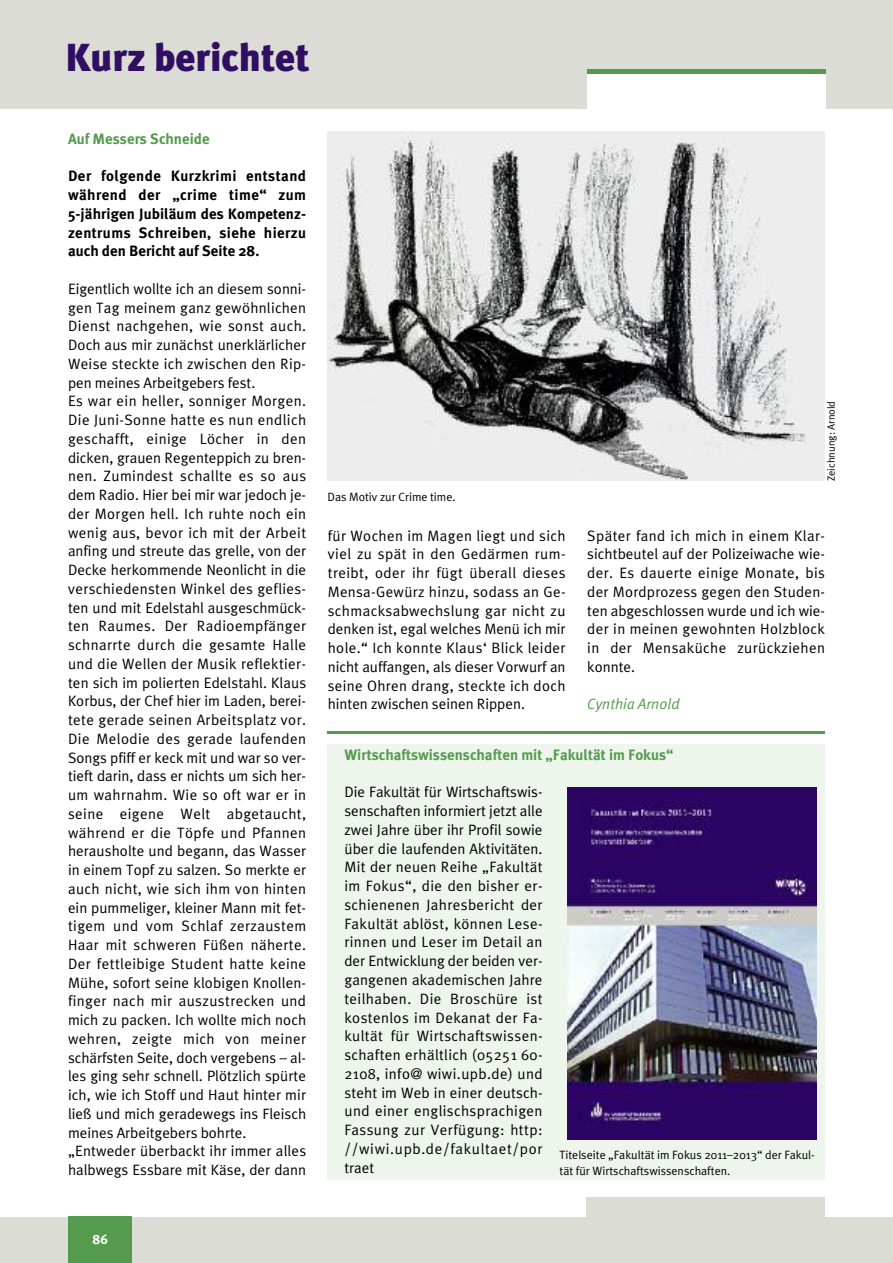
<style>
.page{position:relative;width:893px;height:1263px;background:#fff}
.page>*{position:absolute;margin:0;border:0;box-sizing:border-box;transform-origin:0 0}
.t1{font:900 39px "Meta Plus";color:#300e62}
.t2{font:15px/18.8px "Meta Plus Normal";letter-spacing:.02em;color:#000;text-align:justify}
.t3{font:700 15px/18.8px "Meta Plus";letter-spacing:.025em;color:#000;text-align:justify}
.t4{font:700 15px "Meta Plus";color:#549b4d}
.t5{font:italic 15px "Meta Plus Normal";color:#549b4d}
.t6{font:700 13.5px "Meta Plus";color:#fff}
.t7{font:12px/15.8px "Meta Plus Normal";color:#000}
.t8{font:10.5px "Meta Plus Normal";color:#000}
</style>
<div class="page">
<div style="left:0;top:1217px;width:893px;height:46px;background:#dbdcd5"></div>
<div style="left:0;top:0;width:890px;height:109px;background:#dbdcd5"></div>
<hr style="left:890px;top:0;width:3px;height:109px;background:#dbdcd5">
<div style="left:587px;top:72px;width:238px;height:42px;background:#fff"></div>
<div style="left:587px;top:1197px;width:238px;height:26px;background:#dbdcd5"></div>
<div style="left:587px;top:69px;width:238px;height:5px;background:#549b4d"></div>
<div style="left:68px;top:1216px;width:64px;height:47px;background:#549b4d"></div>
<img style="left:328px;top:132px;width:497px;height:349px">
<div style="left:327px;top:744px;width:498px;height:436px;background:#eef5ed"></div>
<img style="left:568px;top:788px;width:248px;height:351px">
<hr style="left:327px;top:731px;width:498px;height:2px;background:#549b4d">
<h1 class="t1" style="left:65px;top:34px;width:246px">Kurz berichtet</h1>
<p class="t4" style="left:68px;top:130px;width:143px">Auf Messers Schneide</p>
<p class="t3" style="left:68px;top:167px;width:240px">Der folgende Kurzkrimi entstand während der „crime time“ zum 5-jährigen Jubiläum des Kompetenz&shy;zentrums Schreiben, siehe hierzu auch den Bericht auf Seite 28.</p>
<p class="t2" style="left:68px;top:279px;width:240px;text-align:left">Eigentlich wollte ich an diesem sonni&shy;gen Tag meinem ganz gewöhnlichen Dienst nachgehen, wie sonst auch.<br>Doch aus mir zunächst unerklärlicher Weise steckte ich zwischen den Rip&shy;pen meines Arbeitgebers fest.<br>Es war ein heller, sonniger Morgen.<br>Die Juni-Sonne hatte es nun endlich geschafft, einige Löcher in den dicken, grauen Regenteppich zu bren&shy;nen. Zumindest schallte es so aus dem Radio. Hier bei mir war jedoch je&shy;der Morgen hell. Ich ruhte noch ein wenig aus, bevor ich mit der Arbeit anfing und streute das grelle, von der Decke herkommende Neonlicht in die verschiedensten Winkel des geflies&shy;ten und mit Edelstahl ausgeschmück&shy;ten Raumes. Der Radioempfänger schnarrte durch die gesamte Halle und die Wellen der Musik reflektier&shy;ten sich im polierten Edelstahl. Klaus Korbus, der Chef hier im Laden, berei&shy;tete gerade seinen Arbeitsplatz vor.<br>Die Melodie des gerade laufenden Songs pfiff er keck mit und war so ver&shy;tieft darin, dass er nichts um sich her&shy;um wahrnahm. Wie so oft war er in seine eigene Welt abgetaucht, während er die Töpfe und Pfannen herausholte und begann, das Wasser in einem Topf zu salzen. So merkte er auch nicht, wie sich ihm von hinten ein pummeliger, kleiner Mann mit fet&shy;tigem und vom Schlaf zerzaustem Haar mit schweren Füßen näherte.<br>Der fettleibige Student hatte keine Mühe, sofort seine klobigen Knollen&shy;finger nach mir auszustrecken und mich zu packen. Ich wollte mich noch wehren, zeigte mich von meiner schärfsten Seite, doch vergebens – al&shy;les ging sehr schnell. Plötzlich spürte ich, wie ich Stoff und Haut hinter mir ließ und mich geradewegs ins Fleisch meines Arbeitgebers bohrte. „Entweder überbackt ihr immer alles halbwegs Essbare mit Käse, der dann</p>
<p class="t7" style="left:327px;top:489px;width:130px">Das Motiv zur Crime time.</p>
<p class="t2" style="left:328px;top:526px;width:239px">für Wochen im Magen liegt und sich viel zu spät in den Gedärmen rum&shy;treibt, oder ihr fügt überall dieses Mensa-Gewürz hinzu, sodass an Ge&shy;schmacksabwechslung gar nicht zu denken ist, egal welches Menü ich mir hole.“ Ich konnte Klaus‘ Blick leider nicht auffangen, als dieser Vorwurf an seine Ohren drang, steckte ich doch hinten zwischen seinen Rippen.</p>
<p class="t8" style="left:825px;top:481px;width:82px;rotate:-90deg">Zeichnung: Arnold</p>
<p class="t2" style="left:587px;top:526px;width:239px">Später fand ich mich in einem Klar&shy;sichtbeutel auf der Polizeiwache wie&shy;der. Es dauerte einige Monate, bis der Mordprozess gegen den Studen&shy;ten abgeschlossen wurde und ich wie&shy;der in meinen gewohnten Holzblock in der Mensaküche zurückziehen konnte.</p>
<p class="t5" style="left:587px;top:695px;width:94px">Cynthia Arnold</p>
<p class="t4" style="left:344px;top:746px;width:330px">Wirtschaftswissenschaften mit „Fakultät im Fokus“</p>
<p class="t2" style="left:344px;top:783px;width:200px">Die Fakultät für Wirtschaftswis&shy;senschaften informiert jetzt alle zwei Jahre über ihr Profil sowie über die laufenden Aktivitäten.<br>Mit der neuen Reihe „Fakultät im Fokus“, die den bisher er&shy;schienenen Jahresbericht der Fakultät ablöst, können Lese&shy;rinnen und Leser im Detail an der Entwicklung der beiden ver&shy;gangenen akademischen Jahre teilhaben. Die Broschüre ist kostenlos im Dekanat der Fa&shy;kultät für Wirtschaftswissen&shy;schaften erhältlich (05251 60- 2108, info@ wiwi.upb.de) und steht im Web in einer deutsch&shy;und einer englischsprachigen Fassung zur Verfügung: http: //wiwi.upb.de/fakultaet/por traet</p>
<p class="t7" style="left:559px;top:1147px;width:257px">Titelseite „Fakultät im Fokus 2011–2013“ der Fakul&shy;tät für Wirtschaftswissenschaften.</p>
<p class="t6" style="left:92px;top:1232px;width:17px">86</p>
</div>
